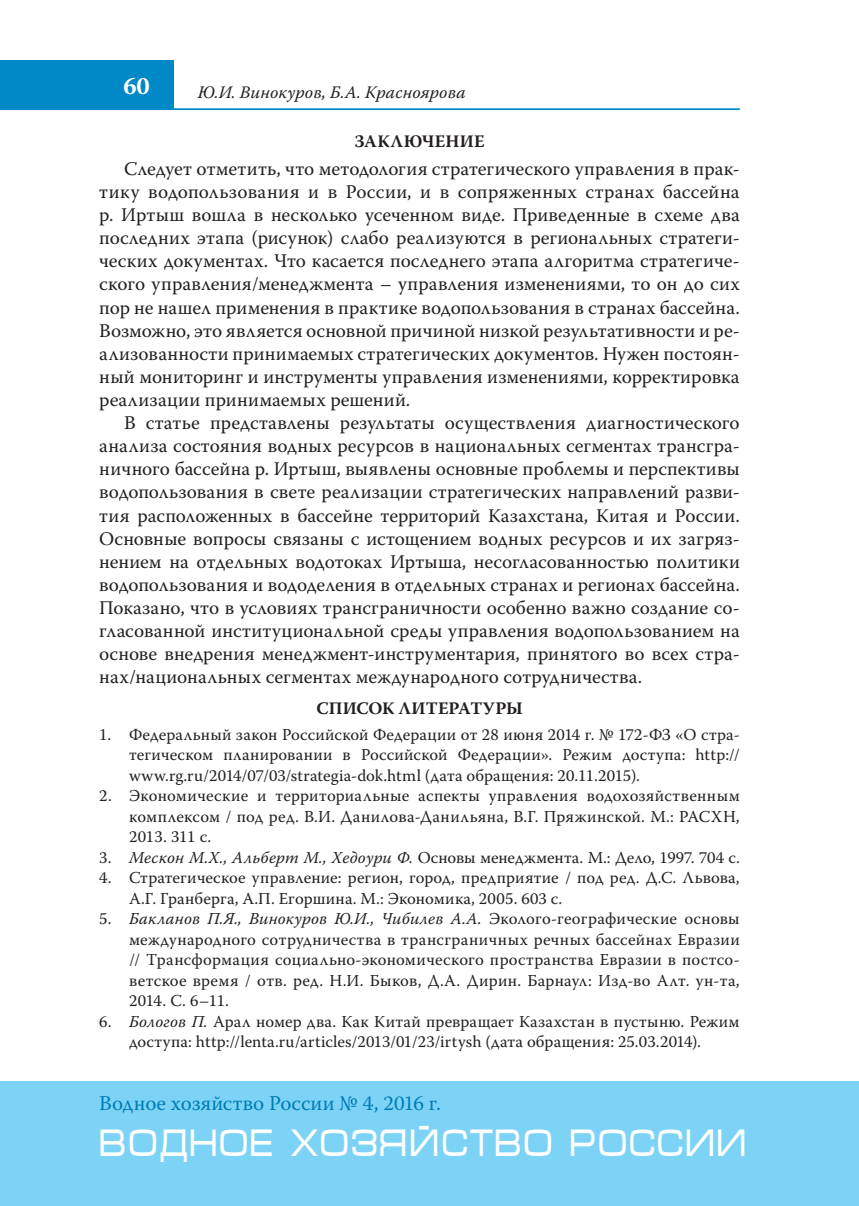
<style>
.page{position:relative;width:859px;height:1206px;background:#fff}
.page>*{position:absolute;margin:0;border:0;box-sizing:border-box;transform-origin:0 0}
.t1{font:38.5px "Micra";color:#fff;scale:.81 1}
.t2{font:700 24.5px "Warnock Pro";color:#fff}
.t3{font:21px "Warnock Pro";color:#007cb6}
.t4{font:19.25px/23.1px "Warnock Pro";letter-spacing:.005em;color:#231f20;text-align:justify}
.t5{font:italic 17.5px "Warnock Pro";letter-spacing:.005em;color:#231f20}
.t6{font:700 17.5px "Warnock Pro";letter-spacing:.02em;color:#231f20}
.t7{font:700 17.5px "Warnock Pro";letter-spacing:.185em;color:#231f20}
.t8{font:16.62px/20.5px "Warnock Pro";letter-spacing:.01em;color:#231f20;text-align:justify}
.t9{font:16.62px "Warnock Pro";letter-spacing:-.01em;color:#231f20}
.s1{font-style:italic}
</style>
<div class="page">
<hr style="left:0;top:108px;width:739px;height:2px;background:#0088c7">
<div style="left:0;top:60px;width:174px;height:50px;background:#0088c7"></div>
<div style="left:0;top:1081px;width:858px;height:124px;background:#7cd3f6"></div>
<p class="t2" style="left:123px;top:71px;width:28px">60</p>
<p class="t5" style="left:198px;top:82px;width:269px">Ю.И. Винокуров, Б.А. Красноярова</p>
<p class="t7" style="left:354px;top:131px;width:132px">Заключение</p>
<p class="t4" style="left:99px;top:157px;width:641px;text-indent:25px">Следует отметить, что методология стратегического управления в прак&shy;тику водопользования и в России, и в сопряженных странах бассейна р. Иртыш вошла в несколько усеченном виде. Приведенные в схеме два последних этапа (рисунок) слабо реализуются в региональных стратеги&shy;ческих документах. Что касается последнего этапа алгоритма стратегиче&shy;ского управления/менеджмента – управления изменениями, то он до сих пор не нашел применения в практике водопользования в странах бассейна.<br>Возможно, это является основной причиной низкой результативности и ре&shy;ализованности принимаемых стратегических документов. Нужен постоян&shy;ный мониторинг и инструменты управления изменениями, корректировка реализации принимаемых решений.</p>
<p class="t4" style="left:99px;top:411px;width:641px;text-indent:25px">В статье представлены результаты осуществления диагностического анализа состояния водных ресурсов в национальных сегментах трансгра&shy;ничного бассейна р. Иртыш, выявлены основные проблемы и перспективы водопользования в свете реализации стратегических направлений разви&shy;тия расположенных в бассейне территорий Казахстана, Китая и России.<br>Основные вопросы связаны с истощением водных ресурсов и их загряз&shy;нением на отдельных водотоках Иртыша, несогласованностью политики водопользования и вододеления в отдельных странах и регионах бассейна.<br>Показано, что в условиях трансграничности особенно важно создание со&shy;гласованной институциональной среды управления водопользованием на основе внедрения менеджмент-инструментария, принятого во всех стра&shy;нах/национальных сегментах международного сотрудничества.</p>
<p class="t6" style="left:316px;top:698px;width:41px">СПИСО</p>
<p class="t6" style="left:382px;top:698px;width:30px">К ЛИТЕ</p>
<p class="t6" style="left:448px;top:698px;width:23px">РАТУ</p>
<p class="t6" style="left:495px;top:698px;width:28px">РЫ</p>
<p class="t8" style="left:129px;top:723px;width:612px;text-indent:-30px">1. Федеральный закон Российской Федерации от 28 июня 2014 г. № 172-ФЗ «О стра&shy;тегическом планировании в Российской Федерации». Режим доступа: http:// www.rg.ru/2014/07/03/strategia-dok.html (дата обращения: 20.11.2015).</p>
<p class="t8" style="left:129px;top:785px;width:612px;text-indent:-30px">2. Экономические и территориальные аспекты управления водохозяйственным комплексом / под ред. В.И. Данилова-Данильяна, В.Г. Пряжинской. М.: РАСХН, 2013. 311 с.</p>
<p class="t9" style="left:99px;top:847px;width:641px">3. <span class="s1">Мескон М.Х., Альберт М., Хедоури Ф.</span> Основы менеджмента. М.: Дело, 1997. 704 с.</p>
<p class="t8" style="left:129px;top:867px;width:612px;text-indent:-30px">4. Стратегическое управление: регион, город, предприятие / под ред. Д.С. Львова,<br>А.Г. Гранберга, А.П. Егоршина. М.: Экономика, 2005. 603 с.</p>
<p class="t8" style="left:129px;top:908px;width:612px;text-indent:-30px">5. <span class="s1">Бакланов П.Я., Винокуров Ю.И., Чибилев А.А.</span> Эколого-географические основы международного сотрудничества в трансграничных речных бассейнах Евразии // Трансформация социально-экономического пространства Евразии в постсо&shy;ветское время / отв. ред. Н.И. Быков, Д.А. Дирин. Барнаул: Изд-во Алт. ун-та, 2014. С. 6–11.</p>
<p class="t8" style="left:99px;top:1010px;width:641px;text-align:center">6. <span class="s1">Бологов П.</span> Арал номер два. Как Китай превращает Казахстан в пустыню. Режим доступа: http://lenta.ru/articles/2013/01/23/irtysh (дата обращения: 25.03.2014).</p>
<p class="t3" style="left:99px;top:1090px;width:343px">Водное хозяйство России № 4, 2016 г.</p>
<h1 class="t1" style="left:99px;top:1122px;width:801px">ВОДНОЕ ХОЗЯЙСТВО РОССИИ</h1>
</div>
